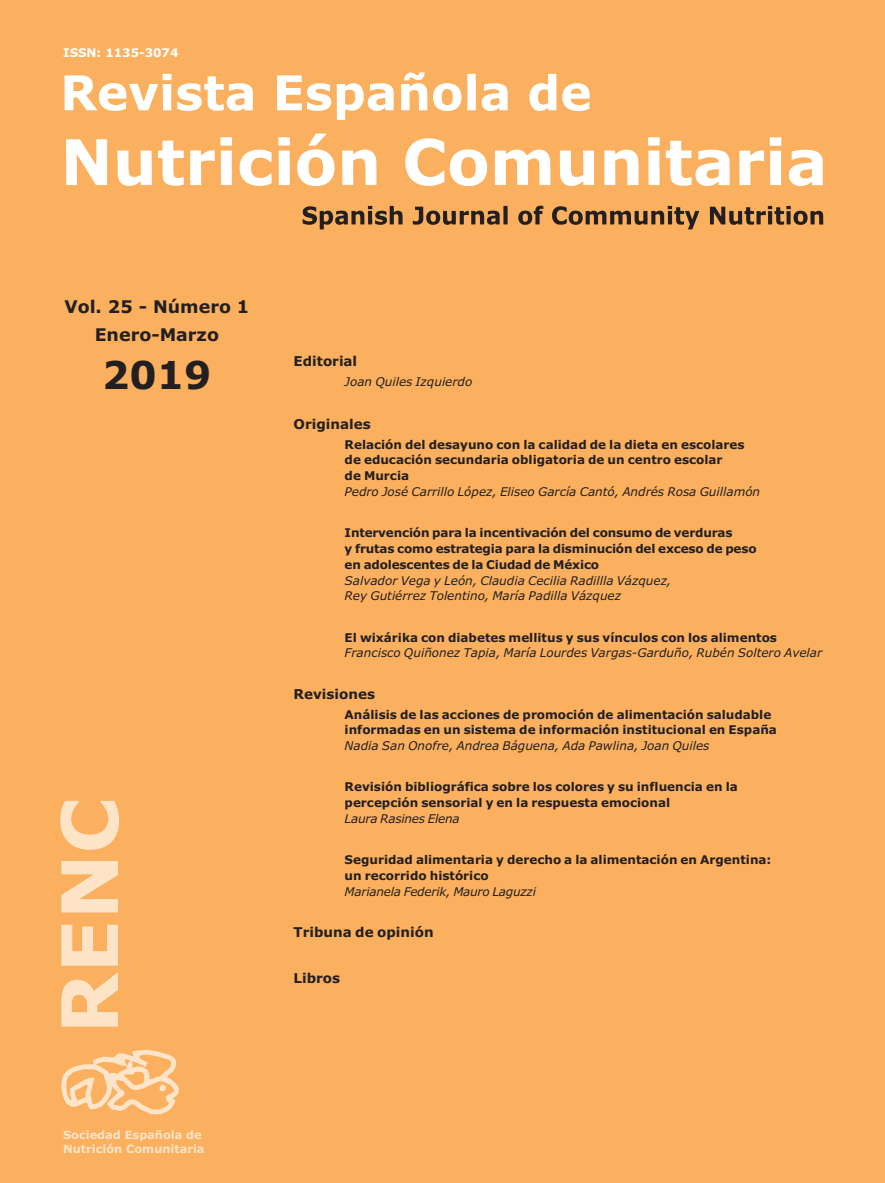
<style>
.page{position:relative;width:885px;height:1183px;background:#fff}
.page>*{position:absolute;margin:0;border:0;box-sizing:border-box;transform-origin:0 0}
.t1{font:700 77.85px "Verdana";color:#fee4c7}
.t2{font:700 38.4px "Verdana";color:#231f20}
.t3{font:700 17.4px/28.5px "Verdana";color:#231f20;text-align:center}
.t4{font:700 13.5px "Verdana";color:#231f20}
.t5{font:700 12px/15.8px "Verdana";color:#231f20}
.t6{font:italic 12px/15.8px "Verdana";color:#231f20}
.t7{font:italic 12px "Verdana";letter-spacing:-.02em;color:#231f20}
.t8{font:700 11.85px "Verdana";color:#fff}
.t9{font:700 11.4px/13.6px "Verdana";color:#fee4c7}
</style>
<div class="page">
<div style="left:0;top:0;width:884px;height:1182px;background:#fab05f"></div>
<img style="left:64px;top:72px;width:759px;height:114px">
<img style="left:302px;top:205px;width:522px;height:25px">
<img style="left:61px;top:1049px;width:118px;height:66px">
<p class="t8" style="left:63px;top:46px;width:117px">ISSN: 1135-3074</p>
<h3 class="t3" style="left:64px;top:292px;width:186px">Vol. 25 - Número 1<br>Enero-Marzo</h3>
<h2 class="t2" style="left:102px;top:353px;width:111px">2019</h2>
<h1 class="t1" style="left:46px;top:1033px;width:238px;rotate:-90deg">RENC</h1>
<p class="t9" style="left:63px;top:1128px;width:143px">Sociedad Española de<br>Nutrición Comunitaria</p>
<p class="t4" style="left:293px;top:353px;width:65px">Editorial</p>
<p class="t6" style="left:344px;top:374px;width:129px">Joan Quiles Izquierdo</p>
<p class="t4" style="left:293px;top:416px;width:79px">Originales</p>
<p class="t5" style="left:344px;top:436px;width:401px">Relación del desayuno con la calidad de la dieta en escolares de educación secundaria obligatoria de un centro escolar<br>de Murcia</p>
<p class="t6" style="left:344px;top:484px;width:417px">Pedro José Carrillo López, Eliseo García Cantó, Andrés Rosa Guillamón</p>
<p class="t5" style="left:344px;top:525px;width:413px">Intervención para la incentivación del consumo de verduras<br>y frutas como estrategia para la disminución del exceso de peso en adolescentes de la Ciudad de México</p>
<p class="t6" style="left:344px;top:572px;width:328px">Salvador Vega y León, Claudia Cecilia Radillla Vázquez,<br>Rey Gutiérrez Tolentino, María Padilla Vázquez</p>
<p class="t5" style="left:344px;top:629px;width:434px">El wixárika con diabetes mellitus y sus vínculos con los alimentos</p>
<p class="t6" style="left:344px;top:645px;width:479px">Francisco Quiñonez Tapia, María Lourdes Vargas-Garduño, Rubén Soltero Avelar</p>
<p class="t4" style="left:293px;top:686px;width:83px">Revisiones</p>
<p class="t5" style="left:344px;top:706px;width:434px">Análisis de las acciones de promoción de alimentación saludable informadas en un sistema de información institucional en España</p>
<p class="t6" style="left:344px;top:738px;width:366px">Nadia San Onofre, Andrea Báguena, Ada Pawlina, Joan Quiles</p>
<p class="t5" style="left:344px;top:779px;width:394px">Revisión bibliográfica sobre los colores y su influencia en la percepción sensorial y en la respuesta emocional</p>
<p class="t7" style="left:344px;top:811px;width:116px">Laura Rasines Elena</p>
<p class="t5" style="left:344px;top:852px;width:428px">Seguridad alimentaria y derecho a la alimentación en Argentina: un recorrido histórico</p>
<p class="t7" style="left:344px;top:884px;width:193px">Marianela Federik, Mauro Laguzzi</p>
<p class="t4" style="left:293px;top:924px;width:141px">Tribuna de opinión</p>
<p class="t4" style="left:293px;top:969px;width:48px">Libros</p>
</div>
